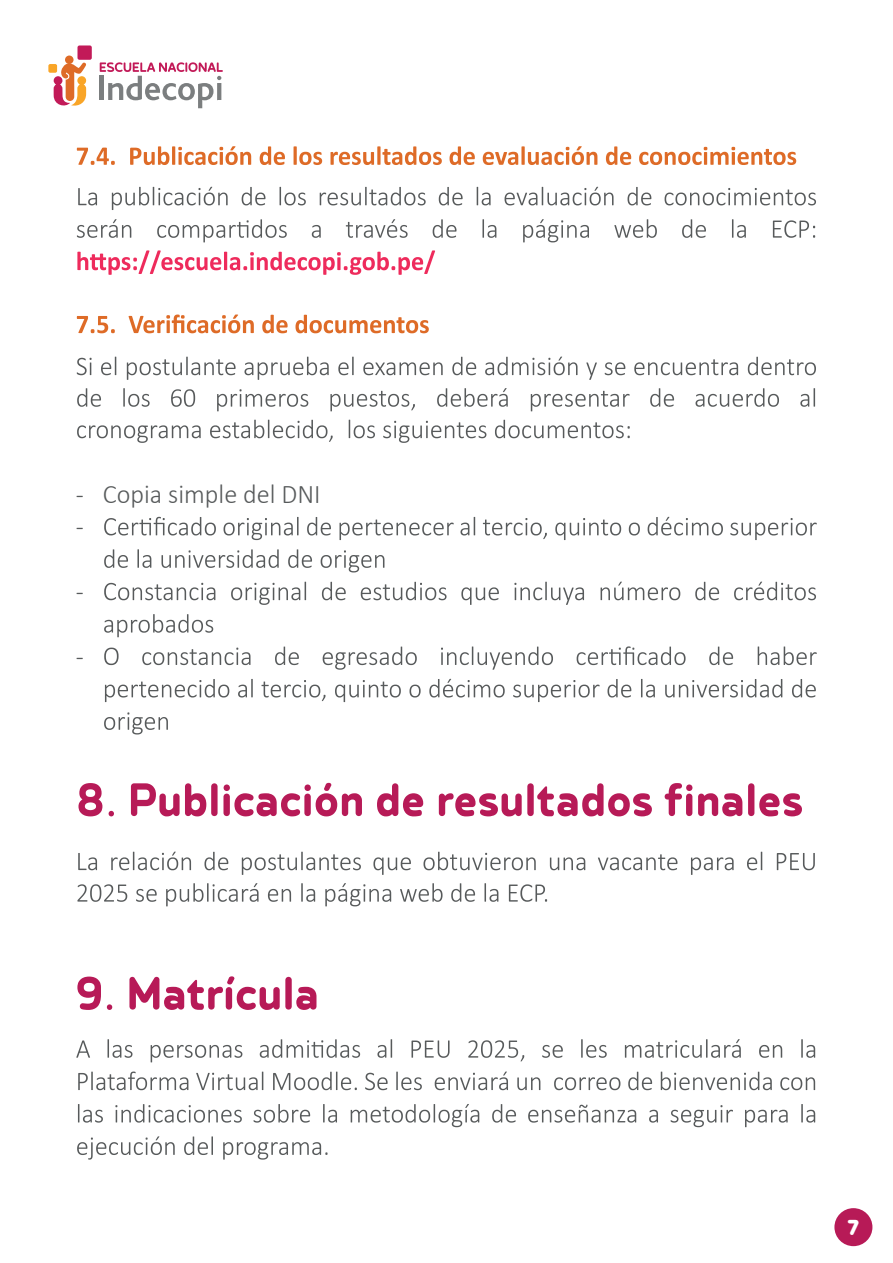
<style>
.page{position:relative;width:893px;height:1263px;background:#fff}
.page>*{position:absolute;margin:0;border:0;box-sizing:border-box;transform-origin:0 0}
.t1{font:600 55.5px "Betm Rounded";color:#b71a57}
.t2{font:300 27px/32.4px "Calibri";color:#575a5b}
.t3{font:900 25.5px "Betm Rounded";color:#fff}
</style>
<div class="page">
<svg style="left:100px;top:62px;width:123px;height:46px"></svg>
<div style="left:65px;top:56px;width:9px;height:8px;background:#de6b27;border-radius:50%"></div>
<svg style="left:54px;top:62px;width:32px;height:44px"></svg>
<div style="left:78px;top:45px;width:14px;height:15px;background:#c21a58;border-radius:2px"></div>
<div style="left:48px;top:64px;width:9px;height:9px;background:#f9a527;border-radius:2px"></div>
<svg style="left:77px;top:146px;width:719px;height:19px"></svg>
<svg style="left:78px;top:187px;width:738px;height:23px"></svg>
<svg style="left:77px;top:219px;width:738px;height:23px"></svg>
<svg style="left:77px;top:250px;width:358px;height:25px"></svg>
<svg style="left:77px;top:314px;width:352px;height:19px"></svg>
<svg style="left:77px;top:357px;width:739px;height:23px"></svg>
<svg style="left:77px;top:388px;width:738px;height:23px"></svg>
<svg style="left:77px;top:420px;width:553px;height:23px"></svg>
<svg style="left:104px;top:517px;width:713px;height:23px"></svg>
<svg style="left:104px;top:549px;width:280px;height:23px"></svg>
<svg style="left:104px;top:582px;width:712px;height:23px"></svg>
<svg style="left:104px;top:614px;width:109px;height:23px"></svg>
<svg style="left:104px;top:646px;width:713px;height:24px"></svg>
<svg style="left:105px;top:679px;width:711px;height:23px"></svg>
<svg style="left:104px;top:712px;width:64px;height:22px"></svg>
<svg style="left:78px;top:852px;width:333px;height:23px"></svg>
<svg style="left:424px;top:852px;width:391px;height:23px"></svg>
<svg style="left:77px;top:883px;width:470px;height:23px"></svg>
<svg style="left:76px;top:1039px;width:374px;height:23px"></svg>
<svg style="left:468px;top:1039px;width:347px;height:22px"></svg>
<svg style="left:78px;top:1071px;width:737px;height:19px"></svg>
<svg style="left:78px;top:1104px;width:737px;height:23px"></svg>
<svg style="left:77px;top:1136px;width:251px;height:24px"></svg>
<div style="left:834px;top:1208px;width:38px;height:38px;background:#b71a57;border-radius:50%"></div>
<p class="t2" style="left:76px;top:477px;width:246px">- Copia simple del DNI -</p>
<p class="t2" style="left:76px;top:575px;width:10px">-</p>
<p class="t2" style="left:76px;top:639px;width:10px">-</p>
<p class="t1" style="left:76px;top:765px;width:729px">8. Publicación de resultados finales</p>
<p class="t1" style="left:76px;top:959px;width:245px">9. Matrícula</p>
<p class="t3" style="left:847px;top:1211px;width:13px">7</p>
</div>
